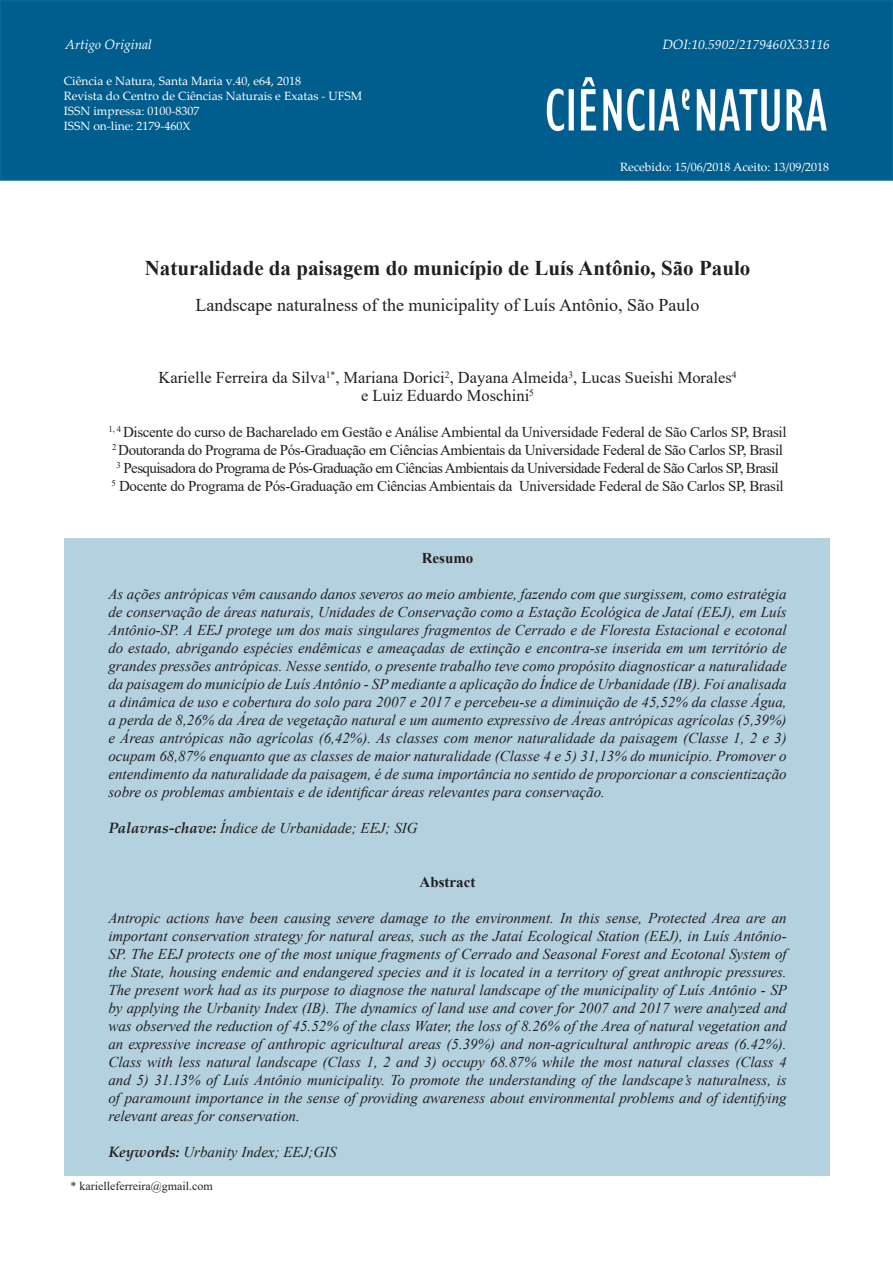
<style>
.page{position:relative;width:893px;height:1263px;background:#fff}
.page>*{position:absolute;margin:0;border:0;box-sizing:border-box;transform-origin:0 0}
.TituloArtigoPORTUGUE{font:700 21px "Times New Roman";color:#231f20}
.TituloArtigoENGLISH{font:18px "Times New Roman";color:#231f20}
.NomesAUTORES{font:16.5px/18px "Times New Roman";color:#231f20;text-align:center}
.TextoRESUMO_ABSTRACT{font:italic 15px/18px "Times New Roman";color:#231f20;text-align:justify}
.TitulacaoFiliacao{font:15px "Times New Roman";letter-spacing:-.03em;color:#231f20}
.Palavras-chaveRESUMO{font:italic 15px "Times New Roman";color:#231f20}
.TituloRESUMO_ABSTRAC{font:700 15px "Times New Roman";color:#231f20}
.t1{font:italic 13.5px "Palatino Linotype";color:#fff}
.t2{font:12px/15px "Palatino Linotype";color:#fff}
.NotadeRODAPÉ{font:12px "Times New Roman";color:#231f20}
.s1{font-family:"Palatino Linotype";font-weight:700}
</style>
<div class="page">
<div style="left:0;top:0;width:893px;height:181px;background:#005e8e;border:2px solid #056699"></div>
<img style="left:546px;top:77px;width:281px;height:55px">
<div style="left:64px;top:538px;width:766px;height:637px;background:#b4d1e0"></div>
<p class="t1" style="left:65px;top:35px;width:88px">Artigo Original</p>
<p class="t1" style="left:662px;top:35px;width:169px">DOI:10.5902/2179460X33116</p>
<p class="t2" style="left:64px;top:73px;width:300px">Ciência e Natura, Santa Maria v.40, e64, 2018<br>Revista do Centro de Ciências Naturais e Exatas - UFSM ISSN impressa: 0100-8307<br>ISSN on-line: 2179-460X</p>
<p class="t2" style="left:620px;top:159px;width:211px">Recebido: 15/06/2018 Aceito: 13/09/2018</p>
<p class="TituloArtigoPORTUGUE" style="left:145px;top:253px;width:607px">Naturalidade da paisagem do município de Luís Antônio, São Paulo</p>
<p class="TituloArtigoENGLISH" style="left:196px;top:293px;width:505px">Landscape naturalness of the municipality of Luís Antônio, São Paulo</p>
<p class="NomesAUTORES" style="left:159px;top:368px;width:579px">Karielle Ferreira da Silva<sup>1*</sup>, Mariana Dorici<sup>2</sup>, Dayana Almeida<sup>3</sup>, Lucas Sueishi Morales<sup>4 </sup>e Luiz Eduardo Moschini<sup>5</sup></p>
<p class="TitulacaoFiliacao" style="left:109px;top:422px;width:679px"><sup>1,</sup> <sup>4</sup> Discente do curso de Bacharelado em Gestão e Análise Ambiental da Universidade Federal de São Carlos SP, Brasil</p>
<p class="TitulacaoFiliacao" style="left:112px;top:440px;width:672px"><sup>2</sup> Doutoranda do Programa de Pós-Graduação em Ciências Ambientais da Universidade Federal de São Carlos SP, Brasil</p>
<p class="TitulacaoFiliacao" style="left:116px;top:458px;width:664px"><sup>3</sup> Pesquisadora do Programa de Pós-Graduação em Ciências Ambientais da Universidade Federal de São Carlos SP, Brasil</p>
<p class="TitulacaoFiliacao" style="left:111px;top:476px;width:674px"><sup>5</sup> Docente do Programa de Pós-Graduação em Ciências Ambientais da Universidade Federal de São Carlos SP, Brasil</p>
<p class="TituloRESUMO_ABSTRAC" style="left:422px;top:547px;width:53px">Resumo</p>
<p class="TextoRESUMO_ABSTRACT" style="left:108px;top:585px;width:680px">As ações antrópicas vêm causando danos severos ao meio ambiente, fazendo com que surgissem, como estratégia de conservação de áreas naturais, Unidades de Conservação como a Estação Ecológica de Jataí (EEJ), em Luís Antônio-SP. A EEJ protege um dos mais singulares fragmentos de Cerrado e de Floresta Estacional e ecotonal do estado, abrigando espécies endêmicas e ameaçadas de extinção e encontra-se inserida em um território de grandes pressões antrópicas. Nesse sentido, o presente trabalho teve como propósito diagnosticar a naturalidade da paisagem do município de Luís Antônio - SP mediante a aplicação do Índice de Urbanidade (IB). Foi analisada a dinâmica de uso e cobertura do solo para 2007 e 2017 e percebeu-se a diminuição de 45,52% da classe Água, a perda de 8,26% da Área de vegetação natural e um aumento expressivo de Áreas antrópicas agrícolas (5,39%) e Áreas antrópicas não agrícolas (6,42%). As classes com menor naturalidade da paisagem (Classe 1, 2 e 3) ocupam 68,87% enquanto que as classes de maior naturalidade (Classe 4 e 5) 31,13% do município. Promover o entendimento da naturalidade da paisagem, é de suma importância no sentido de proporcionar a conscientização sobre os problemas ambientais e de identificar áreas relevantes para conservação.</p>
<p class="Palavras-chaveRESUMO" style="left:108px;top:818px;width:311px"><span class="s1">Palavras-chave:</span> Índice de Urbanidade; EEJ; SIG</p>
<p class="TituloRESUMO_ABSTRAC" style="left:420px;top:871px;width:57px">Abstract</p>
<p class="TextoRESUMO_ABSTRACT" style="left:108px;top:909px;width:680px">Antropic actions have been causing severe damage to the environment. In this sense, Protected Area are an important conservation strategy for natural areas, such as the Jataí Ecological Station (EEJ), in Luís Antônio-SP. The EEJ protects one of the most unique fragments of Cerrado and Seasonal Forest and Ecotonal System of the State, housing endemic and endangered species and it is located in a territory of great anthropic pressures.<br>The present work had as its purpose to diagnose the natural landscape of the municipality of Luís Antônio - SP by applying the Urbanity Index (IB). The dynamics of land use and cover for 2007 and 2017 were analyzed and was observed the reduction of 45.52% of the class Water, the loss of 8.26% of the Area of natural vegetation and an expressive increase of anthropic agricultural areas (5.39%) and non-agricultural anthropic areas (6.42%).<br>Class with less natural landscape (Class 1, 2 and 3) occupy 68.87% while the most natural classes (Class 4 and 5) 31.13% of Luís Antônio municipality. To promote the understanding of the landscape’s naturalness, is of paramount importance in the sense of providing awareness about environmental problems and of identifying relevant areas for conservation.</p>
<p class="TextoRESUMO_ABSTRACT" style="left:108px;top:1143px;width:230px"><span class="s1">Keywords:</span> Urbanity Index; EEJ;GIS</p>
<p class="NotadeRODAPÉ" style="left:71px;top:1178px;width:144px">* karielleferreira@gmail.com</p>
</div>
